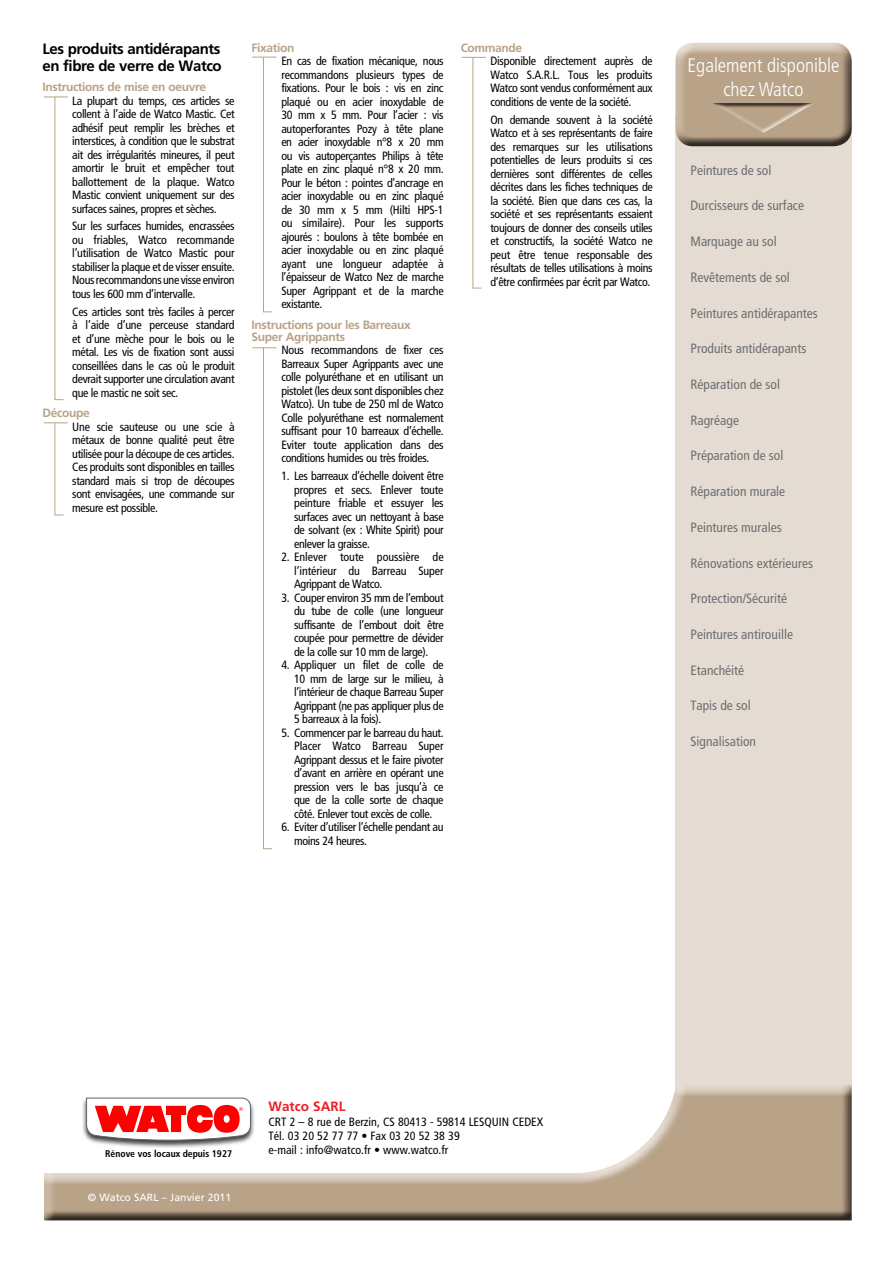
<style>
.page{position:relative;width:893px;height:1263px;background:#fff}
.page>*{position:absolute;margin:0;border:0;box-sizing:border-box;transform-origin:0 0}
.t1{font:300 condensed 19.5px/23.4px "Frutiger";color:#fff;text-align:center}
.t2{font:700 15px/16.5px "Frutiger";letter-spacing:-.03em;color:#000}
.t3{font:condensed 13.5px "Frutiger";color:#6d6e71}
.t4{font:700 13.5px "Frutiger";color:#ed1d24}
.t5{font:condensed 12px/13.5px "Frutiger";letter-spacing:-.03em;color:#000;text-align:justify}
.t6{font:condensed 12px/14.4px "Frutiger";color:#000}
.t7{font:700 12px/12px "Frutiger";letter-spacing:-.03em;color:#b9a388}
.t8{font:10.5px "Frutiger";color:#fff}
.t9{font:700 condensed 9.75px "Frutiger";color:#000}
</style>
<div class="page">
<svg style="left:44px;top:97px;width:24px;height:303px"></svg>
<svg style="left:252px;top:57px;width:24px;height:255px"></svg>
<svg style="left:462px;top:57px;width:24px;height:231px"></svg>
<svg style="left:252px;top:347px;width:24px;height:502px"></svg>
<svg style="left:44px;top:423px;width:24px;height:92px"></svg>
<div style="left:675px;top:115px;width:177px;height:975px;background:#e4dcd2"></div>
<div style="left:43px;top:1082px;width:810px;height:135px;background:#fff;opacity:.75"></div>
<div style="left:43px;top:1085px;width:810px;height:137px;background:#000;opacity:.75"></div>
<div style="left:673px;top:42px;width:180px;height:94px;background:#fff;opacity:.75"></div>
<div style="left:673px;top:46px;width:180px;height:103px;background:#000;opacity:.75"></div>
<div style="left:712px;top:103px;width:105px;height:30px;background:#fff;opacity:.75"></div>
<div style="left:712px;top:103px;width:104px;height:5px;background:#000;opacity:.75"></div>
<div style="left:82px;top:1096px;width:173px;height:52px;background:#000;opacity:.75"></div>
<svg style="left:86px;top:1097px;width:165px;height:43px"></svg>
<p class="t2" style="left:43px;top:41px;width:181px">Les produits antidérapants en fibre de verre de Watco</p>
<p class="t7" style="left:43px;top:81px;width:165px">Instructions de mise en oeuvre</p>
<p class="t5" style="left:72px;top:94px;width:164px">La plupart du temps, ces articles se collent à l’aide de Watco Mastic. Cet adhésif peut remplir les brèches et interstices, à condition que le substrat ait des irrégularités mineures, il peut amortir le bruit et empêcher tout ballottement de la plaque. Watco Mastic convient uniquement sur des surfaces saines, propres et sèches.</p>
<p class="t5" style="left:72px;top:220px;width:164px">Sur les surfaces humides, encrassées ou friables, Watco recommande l’utilisation de Watco Mastic pour stabiliser la plaque et de visser ensuite.<br>Nous recommandons une visse environ tous les 600 mm d’intervalle.</p>
<p class="t5" style="left:72px;top:305px;width:164px">Ces articles sont très faciles à percer à l’aide d’une perceuse standard et d’une mèche pour le bois ou le métal. Les vis de fixation sont aussi conseillées dans le cas où le produit devrait supporter une circulation avant que le mastic ne soit sec.</p>
<p class="t7" style="left:43px;top:407px;width:49px">Découpe</p>
<p class="t5" style="left:72px;top:420px;width:164px">Une scie sauteuse ou une scie à métaux de bonne qualité peut être utilisée pour la découpe de ces articles.<br>Ces produits sont disponibles en tailles standard mais si trop de découpes sont envisagées, une commande sur mesure est possible.</p>
<p class="t7" style="left:252px;top:42px;width:44px">Fixation</p>
<p class="t5" style="left:281px;top:55px;width:164px">En cas de fixation mécanique, nous recommandons plusieurs types de fixations. Pour le bois : vis en zinc plaqué ou en acier inoxydable de 30 mm x 5 mm. Pour l’acier : vis autoperforantes Pozy à tête plane en acier inoxydable n°8 x 20 mm ou vis autoperçantes Philips à tête plate en zinc plaqué n°8 x 20 mm.<br>Pour le béton : pointes d’ancrage en acier inoxydable ou en zinc plaqué de 30 mm x 5 mm (Hilti HPS-1 ou similaire). Pour les supports ajourés : boulons à tête bombée en acier inoxydable ou en zinc plaqué ayant une longueur adaptée à l’épaisseur de Watco Nez de marche Super Agrippant et de la marche existante.</p>
<p class="t7" style="left:252px;top:319px;width:161px">Instructions pour les Barreaux<br>Super Agrippants</p>
<p class="t5" style="left:281px;top:344px;width:164px">Nous recommandons de fixer ces Barreaux Super Agrippants avec une colle polyuréthane et en utilisant un pistolet (les deux sont disponibles chez Watco). Un tube de 250 ml de Watco Colle polyuréthane est normalement suffisant pour 10 barreaux d’échelle.<br>Eviter toute application dans des conditions humides ou très froides.</p>
<p class="t5" style="left:294px;top:469px;width:151px;text-indent:-13px">1. Les barreaux d’échelle doivent être propres et secs. Enlever toute peinture friable et essuyer les surfaces avec un nettoyant à base de solvant (ex : White Spirit) pour enlever la graisse.</p>
<p class="t5" style="left:294px;top:550px;width:151px;text-indent:-13px">2. Enlever toute poussière de l’intérieur du Barreau Super Agrippant de Watco.</p>
<p class="t5" style="left:294px;top:591px;width:151px;text-indent:-13px">3. Couper environ 35 mm de l’embout du tube de colle (une longueur suffisante de l’embout doit être coupée pour permettre de dévider de la colle sur 10 mm de large).</p>
<p class="t5" style="left:294px;top:658px;width:151px;text-indent:-13px">4. Appliquer un filet de colle de 10 mm de large sur le milieu, à l’intérieur de chaque Barreau Super Agrippant (ne pas appliquer plus de 5 barreaux à la fois).</p>
<p class="t5" style="left:294px;top:726px;width:151px;text-indent:-13px">5. Commencer par le barreau du haut.<br>Placer Watco Barreau Super Agrippant dessus et le faire pivoter d’avant en arrière en opérant une pression vers le bas jusqu’à ce que de la colle sorte de chaque côté. Enlever tout excès de colle.</p>
<p class="t5" style="left:294px;top:820px;width:151px;text-indent:-13px">6. Eviter d’utiliser l’échelle pendant au moins 24 heures.</p>
<p class="t7" style="left:461px;top:42px;width:63px">Commande</p>
<p class="t5" style="left:490px;top:55px;width:164px">Disponible directement auprès de Watco S.A.R.L. Tous les produits Watco sont vendus conformément aux conditions de vente de la société.</p>
<p class="t5" style="left:490px;top:113px;width:164px">On demande souvent à la société Watco et à ses représentants de faire des remarques sur les utilisations potentielles de leurs produits si ces dernières sont différentes de celles décrites dans les fiches techniques de la société. Bien que dans ces cas, la société et ses représentants essaient toujours de donner des conseils utiles et constructifs, la société Watco ne peut être tenue responsable des résultats de telles utilisations à moins d’être confirmées par écrit par Watco.</p>
<h1 class="t1" style="left:688px;top:54px;width:153px">Egalement disponible chez Watco</h1>
<p class="t3" style="left:690px;top:162px;width:82px">Peintures de sol</p>
<p class="t3" style="left:690px;top:198px;width:115px">Durcisseurs de surface</p>
<p class="t3" style="left:690px;top:233px;width:88px">Marquage au sol</p>
<p class="t3" style="left:690px;top:269px;width:101px">Revêtements de sol</p>
<p class="t3" style="left:690px;top:305px;width:129px">Peintures antidérapantes</p>
<p class="t3" style="left:690px;top:341px;width:117px">Produits antidérapants</p>
<p class="t3" style="left:690px;top:376px;width:91px">Réparation de sol</p>
<p class="t3" style="left:690px;top:412px;width:50px">Ragréage</p>
<p class="t3" style="left:690px;top:448px;width:94px">Préparation de sol</p>
<p class="t3" style="left:690px;top:484px;width:96px">Réparation murale</p>
<p class="t3" style="left:690px;top:519px;width:93px">Peintures murales</p>
<p class="t3" style="left:690px;top:555px;width:124px">Rénovations extérieures</p>
<p class="t3" style="left:690px;top:591px;width:98px">Protection/Sécurité</p>
<p class="t3" style="left:690px;top:627px;width:104px">Peintures antirouille</p>
<p class="t3" style="left:690px;top:662px;width:55px">Etanchéité</p>
<p class="t3" style="left:690px;top:698px;width:62px">Tapis de sol</p>
<p class="t3" style="left:690px;top:734px;width:67px">Signalisation</p>
<p class="t9" style="left:105px;top:1148px;width:128px">Rénove vos locaux depuis 1927</p>
<p class="t8" style="left:88px;top:1191px;width:145px">© Watco SARL – Janvier 2011</p>
<p class="t4" style="left:269px;top:1098px;width:78px">Watco SARL</p>
<p class="t6" style="left:269px;top:1114px;width:276px">CRT 2 – 8 rue de Berzin, CS 80413 - 59814 LESQUIN CEDEX<br>Tél. 03 20 52 77 77 • Fax 03 20 52 38 39<br>e-mail : info@watco.fr • www.watco.fr</p>
</div>
